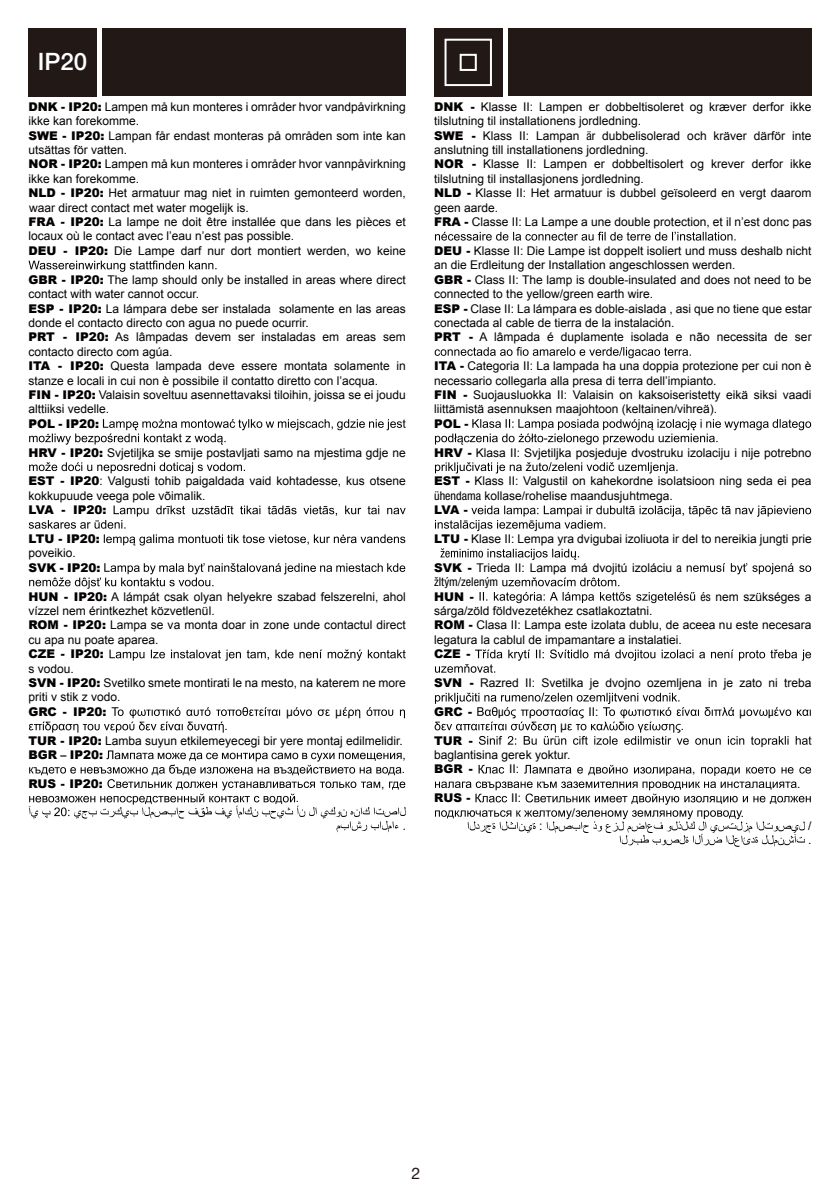
<style>
.page{position:relative;width:840px;height:1191px;background:#fff}
.page>*{position:absolute;margin:0;border:0;box-sizing:border-box;transform-origin:0 0}
.t1{font:500 24px "Helvetica Neue LT";color:#fff}
.t2{font:16px "Helvetica Neue";color:#221815}
.t3{font:12px/14.4px "Arial";color:#040000}
.t4{font:900 12px "Arial";color:#040000}
.t5{font:condensed 12px "Helvetica Neue LT";color:#040000}
.s1{font-weight:900}
.s2{font-family:"Helvetica Neue LT";font-stretch:condensed}
</style>
<div class="page">
<svg style="left:28px;top:260px;width:188px;height:12px"></svg>
<svg style="left:29px;top:419px;width:376px;height:26px"></svg>
<svg style="left:29px;top:462px;width:216px;height:11px"></svg>
<svg style="left:29px;top:505px;width:376px;height:40px"></svg>
<svg style="left:29px;top:563px;width:376px;height:26px"></svg>
<svg style="left:109px;top:649px;width:296px;height:12px"></svg>
<svg style="left:293px;top:707px;width:37px;height:9px"></svg>
<svg style="left:342px;top:707px;width:18px;height:11px"></svg>
<svg style="left:366px;top:707px;width:27px;height:9px"></svg>
<svg style="left:399px;top:709px;width:6px;height:9px"></svg>
<svg style="left:29px;top:707px;width:251px;height:25px"></svg>
<svg style="left:28px;top:750px;width:377px;height:82px"></svg>
<div style="left:28px;top:28px;width:68px;height:68px;background:#221815"></div>
<div style="left:102px;top:29px;width:303px;height:67px;background:#221815"></div>
<div style="left:434px;top:28px;width:68px;height:68px;background:#221815"></div>
<div style="left:507px;top:29px;width:304px;height:67px;background:#221815"></div>
<div style="left:444px;top:39px;width:47px;height:47px;border:2px solid #fff"></div>
<div style="left:459px;top:54px;width:17px;height:17px;border:2px solid #fff"></div>
<svg style="left:435px;top:232px;width:300px;height:9px"></svg>
<svg style="left:434px;top:347px;width:256px;height:11px"></svg>
<svg style="left:435px;top:419px;width:375px;height:26px"></svg>
<svg style="left:435px;top:462px;width:242px;height:11px"></svg>
<svg style="left:435px;top:505px;width:375px;height:26px"></svg>
<svg style="left:440px;top:548px;width:138px;height:12px"></svg>
<svg style="left:686px;top:563px;width:124px;height:11px"></svg>
<svg style="left:502px;top:577px;width:117px;height:9px"></svg>
<svg style="left:479px;top:592px;width:215px;height:11px"></svg>
<svg style="left:434px;top:649px;width:376px;height:24px"></svg>
<svg style="left:434px;top:692px;width:377px;height:55px"></svg>
<svg style="left:435px;top:765px;width:375px;height:82px"></svg>
<h1 class="t1" style="left:38px;top:47px;width:51px">IP20</h1>
<p class="t3" style="left:28px;top:99px;width:379px"><span class="s1">DNK - IP20:</span> Lampen må kun monteres i områder hvor vandpåvirkning ikke kan forekomme.<br><span class="s1">SWE - IP20:</span> Lampan får endast monteras på områden som inte kan utsättas för vatten.<br><span class="s1">NOR - IP20:</span> Lampen må kun monteres i områder hvor vannpåvirkning ikke kan forekomme.<br><span class="s1">NLD - IP20:</span> Het armatuur mag niet in ruimten gemonteerd worden,</p>
<p class="t3" style="left:28px;top:215px;width:379px"><span class="s1">FRA - IP20:</span> La lampe ne doit être installée que dans les pièces et locaux où le contact avec l’eau n’est pas possible.<br><span class="s1">DEU - IP20:</span> Die Lampe darf nur dort montiert werden, wo keine</p>
<p class="t3" style="left:28px;top:272px;width:379px"><span class="s1">GBR - IP20:</span> The lamp should only be installed in areas where direct contact with water cannot occur.<br><span class="s1">ESP - IP20:</span> La lámpara debe ser instalada solamente en las areas donde el contacto directo con agua no puede ocurrir.<br><span class="s1">PRT - IP20:</span> As lâmpadas devem ser instaladas em areas sem contacto directo com agúa.<br><span class="s1">ITA - IP20:</span> Questa lampada deve essere montata solamente in stanze e locali in cui non è possibile il contatto diretto con l’acqua.<br><span class="s1">FIN - IP20:</span> Valaisin soveltuu asennettavaksi tiloihin, joissa se ei joudu alttiiksi vedelle.</p>
<p class="t4" style="left:28px;top:415px;width:72px">POL - IP20:</p>
<p class="t3" style="left:28px;top:445px;width:379px"><span class="s1">HRV - IP20:</span> Svjetiljka se smije postavljati samo na mjestima gdje ne</p>
<p class="t3" style="left:28px;top:474px;width:379px"><span class="s1">EST - IP20</span>: Valgusti tohib paigaldada vaid kohtadesse, kus otsene kokkupuude veega pole võimalik.</p>
<p class="t4" style="left:28px;top:501px;width:79px">LVA - IP20:</p>
<p class="t4" style="left:28px;top:530px;width:73px">LTU - IP20:</p>
<p class="t3" style="left:28px;top:546px;width:49px">poveikio.</p>
<p class="t4" style="left:28px;top:559px;width:74px">SVK - IP20:</p>
<p class="t3" style="left:28px;top:589px;width:379px"><span class="s1">HUN - IP20:</span> A lámpát csak olyan helyekre szabad felszerelni, ahol vízzel nem érintkezhet közvetlenül.<br><span class="s1">ROM - IP20:</span> Lampa se va monta doar in zone unde contactul direct cu apa nu poate aparea.</p>
<p class="t4" style="left:28px;top:645px;width:77px">CZE - IP20:</p>
<p class="t3" style="left:28px;top:661px;width:379px">s vodou.<br><span class="s1">SVN - IP20:</span> Svetilko smete montirati le na mesto, na katerem ne more priti v stik z vodo.</p>
<p class="t4" style="left:28px;top:703px;width:79px">GRC - IP20:</p>
<p class="t3" style="left:286px;top:704px;width:8px">µ</p>
<p class="t3" style="left:335px;top:704px;width:8px">µ</p>
<p class="t3" style="left:28px;top:719px;width:376px;text-indent:196px">.<br><span class="s1">TUR - IP20:</span> Lamba suyun etkilemeyecegi bir yere montaj edilmelidir.<br><span class="s1">BGR – IP20:</span></p>
<p class="t3" style="left:401px;top:747px;width:5px">, .</p>
<p class="t4" style="left:28px;top:775px;width:76px">RUS - IP20:</p>
<p class="t3" style="left:381px;top:776px;width:5px">,</p>
<p class="t3" style="left:296px;top:791px;width:5px">.</p>
<p class="t3" style="left:29px;top:200px;width:221px">waar direct contact met water mogelijk is.</p>
<p class="t3" style="left:434px;top:99px;width:379px"><span class="s1">DNK -</span> Klasse II: Lampen er dobbeltisoleret og kræver derfor ikke tilslutning til installationens jordledning.<br><span class="s1">SWE -</span> Klass II: Lampan <span class="s2">är</span> dubbelisolerad och kräver därför inte anslutning till installationens jordledning.<br><span class="s1">NOR -</span> Klasse II: Lampen er dobbeltisolert og krever derfor ikke tilslutning til installasjonens jordledning.<br><span class="s1">NLD -</span> Klasse II: Het armatuur is dubbel geïsoleerd en vergt daarom geen aarde.<br><span class="s1">FRA -</span> Classe II: La Lampe a une double protection, et il n’est donc pas</p>
<p class="t3" style="left:434px;top:243px;width:379px"><span class="s1">DEU -</span> Klasse II: Die Lampe ist doppelt isoliert und muss deshalb nicht an die Erdleitung der Installation angeschlossen werden.<br><span class="s1">GBR -</span> Class II: The lamp is double-insulated and does not need to be connected to the yellow/green earth wire.<br><span class="s1">ESP -</span> Clase II: La lámpara es doble-aislada , asi que no tiene que estar conectada al cable de tierra de la instalación.<br><span class="s1">PRT -</span> A lâmpada é duplamente isolada e não necessita de ser</p>
<p class="t3" style="left:434px;top:359px;width:379px"><span class="s1">ITA -</span> Categoria II: La lampada ha una doppia protezione per cui non è necessario collegarla alla presa di terra dell’impianto.<br><span class="s1">FIN -</span> Suojausluokka II: Valaisin on kaksoiseristetty eikä siksi vaadi liittämistä asennuksen maajohtoon (keltainen/vihreä).</p>
<p class="t4" style="left:434px;top:415px;width:36px">POL -</p>
<p class="t3" style="left:434px;top:445px;width:379px"><span class="s1">HRV -</span> Klasa II: Svjetiljka posjeduje dvostruku izolaciju i nije potrebno</p>
<p class="t3" style="left:434px;top:474px;width:379px"><span class="s1">EST -</span> Klass II: Valgustil on kahekordne isolatsioon ning seda ei pea <span class="s2">ühendama</span> kollase/rohelise maandusjuhtmega.<br><span class="s1">LVA -</span></p>
<p class="t3" style="left:434px;top:531px;width:379px"><span class="s1">LTU -</span> Klase II: Lempa yra dvigubai izoliuota ir del to nereikia jungti prie</p>
<p class="t3" style="left:434px;top:560px;width:249px"><span class="s1">SVK -</span> Trieda II: Lampa má dvojitú izoláciu <span class="s2">a</span></p>
<p class="t5" style="left:434px;top:575px;width:65px">žltým/zeleným</p>
<p class="t4" style="left:434px;top:587px;width:41px">HUN -</p>
<p class="t3" style="left:700px;top:589px;width:112px"><span class="s2">és</span> nem szükséges a</p>
<p class="t3" style="left:434px;top:603px;width:379px">sárga/zöld földvezetékhez csatlakoztatni.<br><span class="s1">ROM -</span> Clasa II: Lampa este izolata dublu, de aceea nu este necesara legatura la cablul de impamantare a instalatiei.</p>
<p class="t4" style="left:434px;top:645px;width:38px">CZE -</p>
<p class="t3" style="left:434px;top:675px;width:378px"><span class="s1">SVN -</span> Razred II: Svetilka je dvojno ozemljena in je zato ni treba</p>
<p class="t4" style="left:434px;top:703px;width:39px">GRC -</p>
<p class="t5" style="left:498px;top:704px;width:7px">µ</p>
<p class="t3" style="left:588px;top:704px;width:12px">II:</p>
<p class="t3" style="left:738px;top:704px;width:8px">µ</p>
<p class="t5" style="left:767px;top:704px;width:7px">µ</p>
<p class="t3" style="left:559px;top:719px;width:8px">µ</p>
<p class="t3" style="left:680px;top:719px;width:5px">.</p>
<p class="t4" style="left:434px;top:731px;width:40px">TUR -</p>
<p class="t3" style="left:434px;top:747px;width:138px">baglantisina gerek yoktur.</p>
<p class="t4" style="left:434px;top:760px;width:40px">BGR -</p>
<p class="t3" style="left:509px;top:762px;width:12px">II:</p>
<p class="t3" style="left:691px;top:762px;width:5px">,</p>
<p class="t3" style="left:796px;top:776px;width:5px">.</p>
<p class="t4" style="left:434px;top:789px;width:38px">RUS -</p>
<p class="t3" style="left:511px;top:791px;width:12px">II:</p>
<p class="t3" style="left:571px;top:805px;width:5px">/</p>
<p class="t3" style="left:740px;top:805px;width:5px">.</p>
<p class="t3" style="left:539px;top:819px;width:5px">:</p>
<p class="t3" style="left:807px;top:819px;width:5px;line-height:13.8px">/ .</p>
<h2 class="t2" style="left:411px;top:1163px;width:10px">2</h2>
</div>
